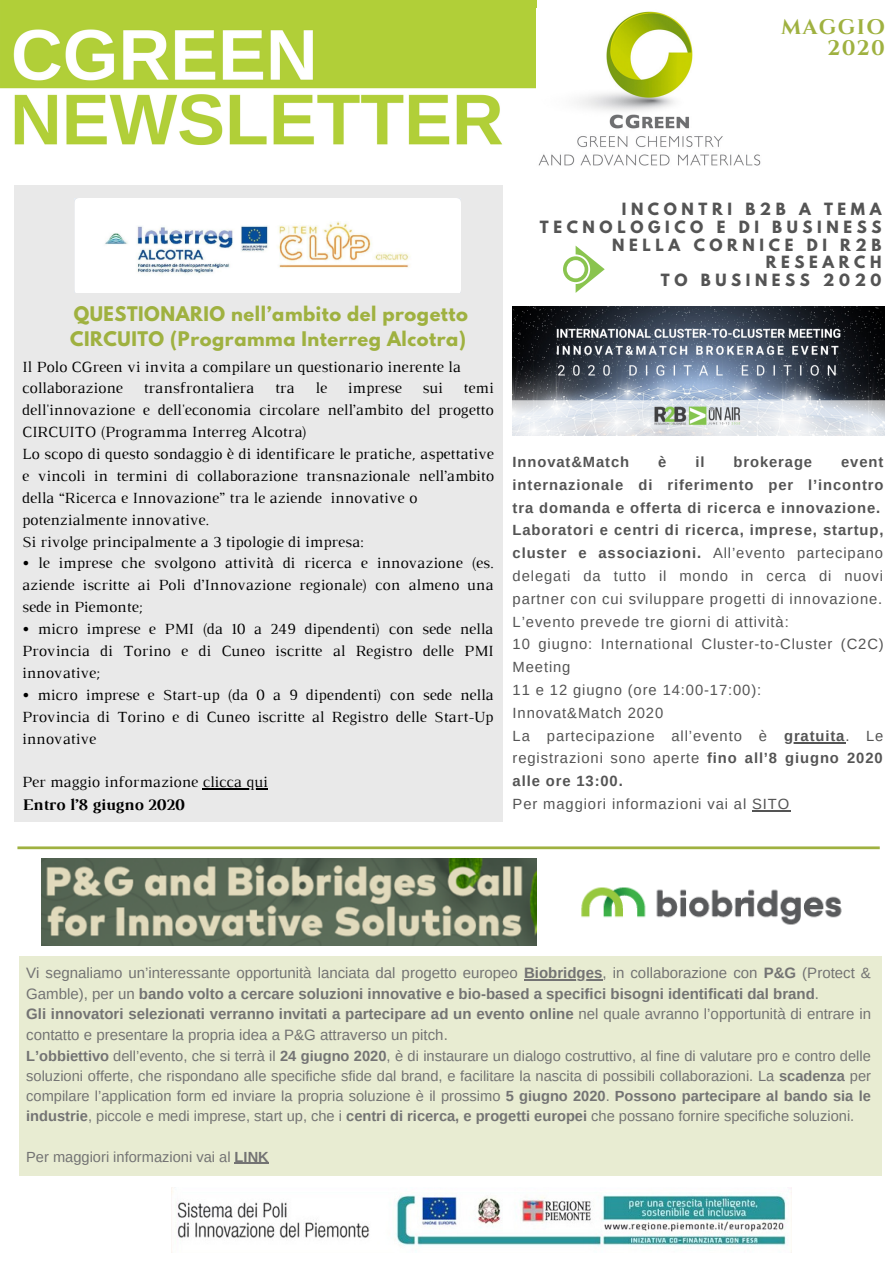
<style>
.page{position:relative;width:894px;height:1264px;background:#fff}
.page>*{position:absolute;margin:0;border:0;box-sizing:border-box;transform-origin:0 0}
.t1{font:700 21.15px/21.6px "Cinzel";letter-spacing:.065em;color:#9fb140;text-align:right}
.t2{font:700 17.85px/24.8px "League Spartan";letter-spacing:.03em;color:#9fb140}
.t3{font:700 16.5px "Luthier";color:#000}
.t4{font:15.75px/21.9px "Luthier";color:#000;text-align:justify}
.t5{font:15px/20.7px "Arimo";color:#737373}
.t6{font:700 15px/17.7px "League Spartan";letter-spacing:.31em;color:#545454;text-align:right}
.t7{font:14.7px/22.8px "Arimo";letter-spacing:.06em;color:#545454}
.t8{font:14.7px/20.2px "Arimo";color:#737373;text-align:justify}
.t9{font:700 14.7px "Arimo";letter-spacing:.06em;color:#545454}
.s1{font-weight:700}
</style>
<div class="page">
<div style="left:15px;top:185px;width:487px;height:637px;background:#e9e9e9"></div>
<svg style="left:563px;top:245px;width:41px;height:48px"></svg>
<hr style="left:783px;top:742px;width:62px;height:1px;background:#545454">
<hr style="left:752px;top:810px;width:38px;height:1px;background:#545454">
<img style="left:0;top:0;width:536px;height:146px">
<hr style="left:203px;top:788px;width:65px;height:2px;background:#000">
<img style="left:75px;top:198px;width:385px;height:95px">
<img style="left:512px;top:306px;width:372px;height:130px">
<svg style="left:17px;top:846px;width:862px;height:3px;background:#adbc5c"></svg>
<img style="left:538px;top:11px;width:223px;height:155px">
<img style="left:172px;top:1187px;width:619px;height:64px">
<div style="left:19px;top:955px;width:861px;height:220px;background:#e8ecd2"></div>
<img style="left:42px;top:858px;width:494px;height:87px">
<hr style="left:524px;top:978px;width:78px;height:2px;background:#737373">
<hr style="left:234px;top:1162px;width:35px;height:1px;background:#737373">
<img style="left:581px;top:887px;width:261px;height:38px">
<h1 class="t1" style="left:780px;top:17px;width:105px">MAGGIO<br>2020</h1>
<p class="t2" style="left:70px;top:304px;width:399px">QUESTIONARIO nell’ambito del progetto<br>CIRCUITO (Programma Interreg Alcotra)</p>
<p class="t4" style="left:22px;top:357px;width:440px">Il Polo CGreen vi invita a compilare un questionario inerente la collaborazione</p>
<p class="t4" style="left:144px;top:378px;width:112px">transfrontaliera</p>
<p class="t4" style="left:275px;top:378px;width:21px">tra</p>
<p class="t4" style="left:315px;top:378px;width:13px">le</p>
<p class="t4" style="left:348px;top:378px;width:55px">imprese</p>
<p class="t4" style="left:422px;top:378px;width:22px">sui</p>
<p class="t4" style="left:22px;top:378px;width:473px;text-align:left;text-indent:441px">temi dell'innovazione e dell'economia circolare nell’ambito del progetto CIRCUITO (Programma Interreg Alcotra)<br>Lo scopo di questo sondaggio è di identificare le pratiche, aspettative e vincoli in termini di collaborazione transnazionale nell’ambito della “Ricerca e Innovazione” tra le aziende innovative o potenzialmente innovative.<br>Si rivolge principalmente a 3 tipologie di impresa:</p>
<p class="t4" style="left:22px;top:553px;width:473px">• le imprese che svolgono attività di ricerca e innovazione (es. aziende iscritte ai Poli d’Innovazione regionale) con almeno una sede in Piemonte;</p>
<p class="t4" style="left:22px;top:619px;width:473px">• micro imprese e PMI (da 10 a 249 dipendenti) con sede nella Provincia di Torino e di Cuneo iscritte al Registro delle PMI innovative;</p>
<p class="t4" style="left:22px;top:685px;width:473px">• micro imprese e Start-up (da 0 a 9 dipendenti) con sede nella Provincia di Torino e di Cuneo iscritte al Registro delle Start-Up innovative</p>
<p class="t4" style="left:22px;top:772px;width:247px">Per maggio informazione clicca qui</p>
<p class="t3" style="left:22px;top:798px;width:163px">Entro l’8 giugno 2020</p>
<p class="t6" style="left:539px;top:202px;width:343px">INCONTRI B2B A TEMA<br>TECNOLOGICO E DI BUSINESS<br>NELLA CORNICE DI R2B<br>RESEARCH<br>TO BUSINESS 2020</p>
<p class="t9" style="left:512px;top:453px;width:118px">Innovat&amp;Match</p>
<p class="t9" style="left:658px;top:453px;width:10px">è</p>
<p class="t9" style="left:695px;top:453px;width:11px">il</p>
<p class="t9" style="left:733px;top:453px;width:80px">brokerage</p>
<p class="t7" style="left:512px;top:450px;width:372px;text-indent:328px"><span class="s1">event internazionale di riferimento per l’incontro tra domanda e offerta di ricerca e innovazione.<br>Laboratori e centri di ricerca, imprese, startup, cluster e associazioni.</span> All’evento partecipano delegati da tutto il mondo in cerca di nuovi partner con cui sviluppare progetti di innovazione.<br>L’evento prevede tre giorni di attività:<br>10 giugno: International Cluster-to-Cluster (C2C)<br>Meeting<br>11 e 12 giugno (ore 14:00-17:00):<br>Innovat&amp;Match 2020<br>La partecipazione all’evento è <span class="s1">gratuita</span>. Le registrazioni sono aperte <span class="s1">fino all’8 giugno 2020 alle ore 13:00.</span></p>
<p class="t7" style="left:512px;top:792px;width:278px">Per maggiori informazioni vai al SITO</p>
<p class="t5" style="left:26px;top:962px;width:846px">Vi segnaliamo un’interessante opportunità lanciata dal progetto europeo <span class="s1">Biobridges</span>, in collaborazione con <span class="s1">P&amp;G</span> (Protect &amp; Gamble), per un <span class="s1">bando volto a cercare soluzioni innovative e bio-based a specifici bisogni identificati dal brand</span>.<br><span class="s1">Gli innovatori selezionati verranno invitati a partecipare ad un evento online</span> nel quale avranno l’opportunità di entrare in contatto e presentare la propria idea a P&amp;G attraverso un pitch.</p>
<p class="t8" style="left:26px;top:1045px;width:846px"><span class="s1">L’obbiettivo</span> dell’evento, che si terrà il <span class="s1">24 giugno 2020</span>, è di instaurare un dialogo costruttivo, al fine di valutare pro e contro delle soluzioni offerte, che rispondano alle specifiche sfide dal brand, e facilitare la nascita di possibili collaborazioni. La <span class="s1">scadenza</span> per compilare l’application form ed inviare la propria soluzione è il prossimo <span class="s1">5 giugno 2020</span>. <span class="s1">Possono partecipare al bando sia le industrie</span>, piccole e medi imprese, start up, che i <span class="s1">centri di ricerca, e progetti europei</span> che possano fornire specifiche soluzioni.</p>
<p class="t8" style="left:26px;top:1146px;width:244px">Per maggiori informazioni vai al <span class="s1">LINK</span></p>
</div>
